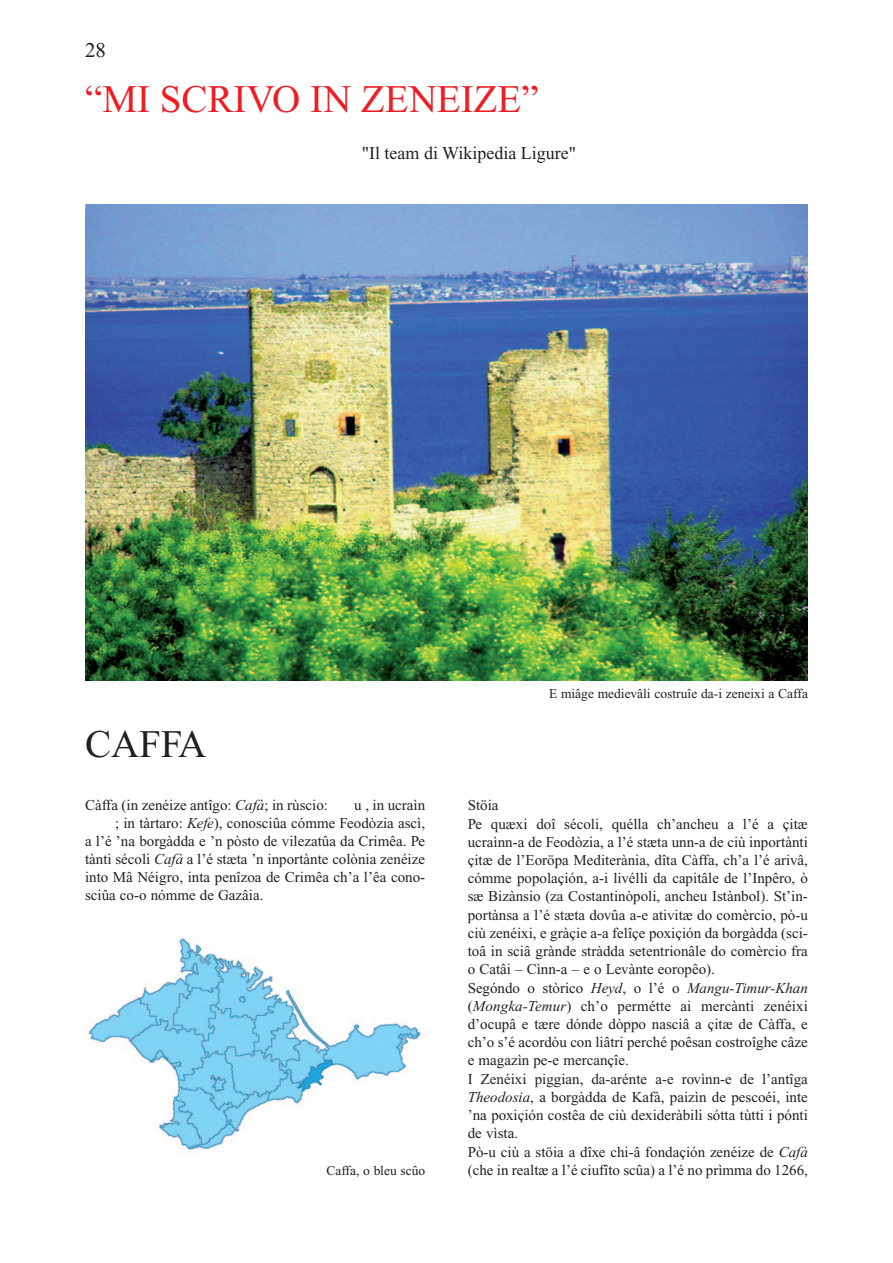
<style>
.page{position:relative;width:893px;height:1263px;background:#fff}
.page>*{position:absolute;margin:0;border:0;box-sizing:border-box;transform-origin:0 0}
.t1{font:39px "Times New Roman";color:#ee1d23}
.t2{font:39px "Times New Roman";color:#231f20}
.t3{font:21px "Times New Roman";color:#231f20}
.t4{font:18px "Times New Roman";color:#231f20}
.t5{font:15px/18.1px "Times New Roman";color:#231f20}
.t6{font:13.5px "Times New Roman";color:#231f20}
.s1{font-style:italic}
</style>
<div class="page">
<img style="left:85px;top:205px;width:723px;height:475px">
<img style="left:88px;top:938px;width:334px;height:212px">
<h2 class="t3" style="left:85px;top:42px;width:22px">28</h2>
<h1 class="t1" style="left:85px;top:85px;width:455px">“MI SCRIVO IN ZENEIZE”</h1>
<p class="t4" style="left:362px;top:146px;width:216px">"Il team di Wikipedia Ligure"</p>
<h1 class="t2" style="left:85px;top:730px;width:123px">CAFFA</h1>
<p class="t5" style="left:85px;top:798px;width:245px">Càffa (in zenéize antîgo: <span class="s1">Cafà</span>; in rùscio:</p>
<p class="t5" style="left:354px;top:798px;width:73px">u , in ucraìn</p>
<p class="t5" style="left:115px;top:816px;width:312px">; in tàrtaro: <span class="s1">Kefe</span>), conosciûa cómme Feodòzia ascì,</p>
<p class="t5" style="left:85px;top:834px;width:342px">a l’é ’na borgàdda e ’n pòsto de vilezatûa da Crimêa. Pe</p>
<p class="t5" style="left:85px;top:852px;width:342px">tànti sécoli <span class="s1">Cafà</span> a l’é stæta ’n inportànte colònia zenéize</p>
<p class="t5" style="left:85px;top:870px;width:342px">into Mâ Néigro, inta penîzoa de Crimêa ch’a l’êa cono-</p>
<p class="t5" style="left:85px;top:888px;width:180px">sciûa co-o nómme de Gazâia.</p>
<p class="t6" style="left:326px;top:1166px;width:100px">Caffa, o bleu scûo</p>
<p class="t6" style="left:549px;top:689px;width:260px">E miâge medievâli costruîe da-i zeneixi a Caffa</p>
<p class="t5" style="left:468px;top:798px;width:342px">Stöia<br>Pe quæxi doî sécoli, quélla ch’ancheu a l’é a çitæ ucraìnn-a de Feodòzia, a l’é stæta unn-a de ciù inportànti çitæ de l’Eoröpa Mediterània, dîta Càffa, ch’a l’é arivâ, cómme popolaçión, a-i livélli da capitâle de l’Inpêro, ò sæ Bizànsio (za Costantinòpoli, ancheu Istànbol). St’in&shy;portànsa a l’é stæta dovûa a-e ativitæ do comèrcio, pò-u ciù zenéixi, e gràçie a-a felîçe poxiçión da borgàdda (sci&shy;toâ in sciâ grànde stràdda setentrionâle do comèrcio fra o Catâi – Cìnn-a – e o Levànte eoropêo).<br>Segóndo o stòrico <span class="s1">Heyd</span>, o l’é o <span class="s1">Mangu-Timur-Khan </span>(<span class="s1">Mongka-Temur</span>) ch’o permétte ai mercànti zenéixi d’ocupâ e tære dónde dòppo nasciâ a çitæ de Càffa, e ch’o s’é acordòu con liâtri perché poêsan costroîghe câze e magazìn pe-e mercançîe.<br>I Zenéixi piggian, da-arénte a-e rovìnn-e de l’antîga <span class="s1">Theodosia</span>, a borgàdda de Kafà, paizìn de pescoéi, inte ’na poxiçión costêa de ciù dexideràbili sótta tùtti i pónti de vìsta.<br>Pò-u ciù a stöia a dîxe chi-â fondaçión zenéize de <span class="s1">Cafà </span>(che in realtæ a l’é ciufîto scûa) a l’é no prìmma do 1266,</p>
</div>
